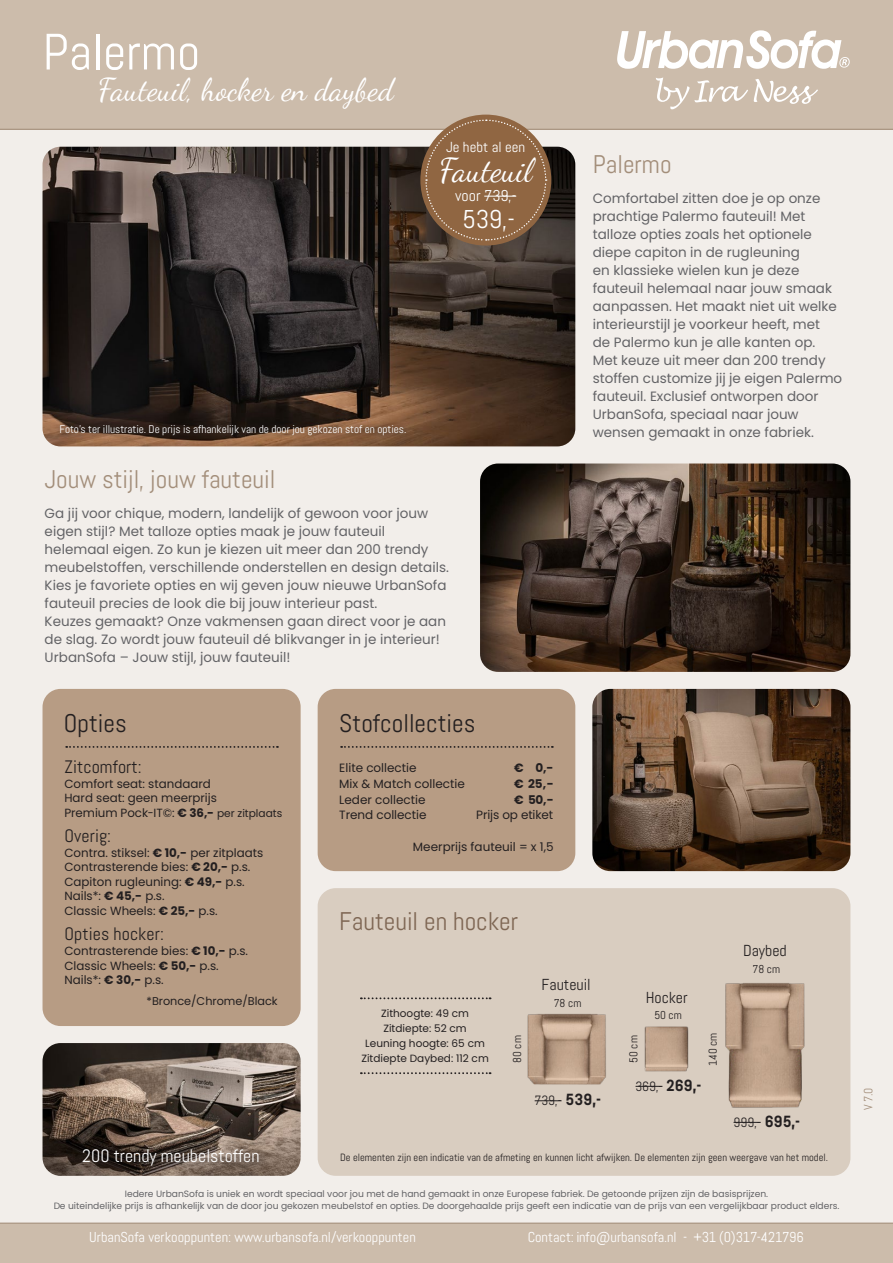
<style>
.page{position:relative;width:893px;height:1263px;background:#fff}
.page>*{position:absolute;margin:0;border:0;box-sizing:border-box;transform-origin:0 0}
.t1{font:51px "Abel";color:#fff}
.t2{font:33px "Dancing Script";color:#fff}
.t3{font:31.5px "Dancing Script";color:#fff}
.t4{font:25.65px "Abel";color:#fff}
.t5{font:25.5px "Abel";color:#a38e7a}
.t6{font:25.5px "Abel";color:#231f20}
.t7{font:25.5px "Abel";color:#7f6754}
.t8{font:18px "Abel";letter-spacing:.005em;color:#231f20}
.t9{font:18px "Abel";color:#fff}
.t10{font:15.9px "Abel";color:#231f20}
.t11{font:15.6px "Abel";color:#fff}
.t12{font:14.55px "Abel";color:#fff}
.t13{font:14.4px "Abel";color:#fff}
.t14{font:13.5px/18px "Poppins";color:#636366}
.t15{font:13.35px "Abel";color:#231f20}
.t16{font:12px "Poppins";color:#231f20}
.t17{font:700 12px "Poppins";color:#231f20}
.t18{font:12px "Abel";color:#a38e7a}
.t19{font:11.85px/14.5px "Poppins";color:#231f20}
.t20{font:11.4px "Abel";color:#231f20}
.t21{font:11.25px "Abel";letter-spacing:-.005em;color:#fff}
.t22{font:11.25px "Poppins";color:#231f20}
.t23{font:10.5px "Abel";color:#231f20}
.t24{font:10.5px/15px "Poppins";color:#231f20;text-align:center}
.t25{font:9.15px/11.6px "Poppins";color:#636366;text-align:center}
.s1{font-weight:700}
.s2{font-size:10.65px}
.s3{font-family:"Abel Pro";font-weight:700;font-size:16.05px}
</style>
<div class="page">
<div style="left:0;top:130px;width:893px;height:1092px;background:#f2eeea"></div>
<div style="left:0;top:0;width:893px;height:129px;background:#ccbcab"></div>
<div style="left:0;top:1223px;width:893px;height:40px;background:#ccbcab"></div>
<img style="left:43px;top:147px;width:532px;height:299px">
<div style="left:43px;top:689px;width:258px;height:337px;background:#b79c84;border-radius:18px"></div>
<div style="left:318px;top:689px;width:257px;height:182px;background:#b79c84;border-radius:18px"></div>
<img style="left:592px;top:689px;width:258px;height:182px">
<img style="left:43px;top:1043px;width:258px;height:133px">
<hr style="left:0;top:129px;width:893px;height:1px;background:#a38e7a">
<hr style="left:0;top:1222px;width:893px;height:2px;background:#a38e7a">
<svg style="left:66px;top:746px;width:212px;height:2px"></svg>
<div style="left:79px;top:1144px;width:191px;height:32px;background:#231f20;opacity:.75"></div>
<img style="left:480px;top:463px;width:370px;height:209px">
<div style="left:318px;top:888px;width:532px;height:288px;background:#d9cdc0;border-radius:18px"></div>
<svg style="left:635px;top:1086px;width:27px;height:1px"></svg>
<svg style="left:535px;top:1100px;width:27px;height:1px"></svg>
<svg style="left:733px;top:1122px;width:28px;height:1px"></svg>
<svg style="left:656px;top:78px;width:162px;height:31px"></svg>
<svg style="left:617px;top:30px;width:233px;height:39px"></svg>
<img style="left:644px;top:1026px;width:45px;height:46px">
<img style="left:527px;top:1013px;width:79px;height:72px">
<img style="left:725px;top:983px;width:80px;height:125px">
<svg style="left:361px;top:997px;width:130px;height:2px"></svg>
<svg style="left:361px;top:1072px;width:130px;height:2px"></svg>
<div style="left:420px;top:115px;width:131px;height:131px;background:#906642;border-radius:50%"></div>
<svg style="left:425px;top:119px;width:122px;height:122px"></svg>
<hr style="left:484px;top:196px;width:32px;height:1px;background:#fff">
<svg style="left:53px;top:418px;width:359px;height:25px;background:#5a3f2d"></svg>
<svg style="left:341px;top:746px;width:212px;height:2px"></svg>
<h1 class="t1" style="left:43px;top:20px;width:159px">Palermo</h1>
<h3 class="t3" style="left:98px;top:71px;width:297px">Fauteuil, hocker en daybed</h3>
<p class="t12" style="left:446px;top:138px;width:81px">Je hebt al een</p>
<h2 class="t2" style="left:439px;top:150px;width:95px">Fauteuil</h2>
<p class="t11" style="left:455px;top:186px;width:63px">voor 739,-</p>
<h3 class="t4" style="left:462px;top:202px;width:54px">539,-</h3>
<p class="t21" style="left:60px;top:422px;width:348px">Foto’s ter illustratie. De prijs is afhankelijk van de door jou gekozen stof en opties.</p>
<h3 class="t5" style="left:45px;top:463px;width:232px">Jouw stijl, jouw fauteuil</h3>
<p class="t14" style="left:45px;top:504px;width:406px">Ga jij voor chique, modern, landelijk of gewoon voor jouw eigen stijl? Met talloze opties maak je jouw fauteuil helemaal eigen. Zo kun je kiezen uit meer dan 200 trendy meubelstoffen, verschillende onderstellen en design details.<br>Kies je favoriete opties en wij geven jouw nieuwe UrbanSofa fauteuil precies de look die bij jouw interieur past.<br>Keuzes gemaakt? Onze vakmensen gaan direct voor je aan de slag. Zo wordt jouw fauteuil dé blikvanger in je interieur!<br>UrbanSofa – Jouw stijl, jouw fauteuil!</p>
<h3 class="t5" style="left:593px;top:148px;width:80px">Palermo</h3>
<p class="t14" style="left:593px;top:189px;width:251px">Comfortabel zitten doe je op onze prachtige Palermo fauteuil! Met talloze opties zoals het optionele diepe capiton in de rugleuning<br>en klassieke wielen kun je deze fauteuil helemaal naar jouw smaak aanpassen. Het maakt niet uit welke interieurstijl je voorkeur heeft, met<br>de Palermo kun je alle kanten op.<br>Met keuze uit meer dan 200 trendy stoffen customize jij je eigen Palermo fauteuil. Exclusief ontworpen door UrbanSofa, speciaal naar jouw wensen gemaakt in onze fabriek.</p>
<h3 class="t6" style="left:64px;top:707px;width:64px">Opties</h3>
<h3 class="t6" style="left:339px;top:707px;width:138px">Stofcollecties</h3>
<h3 class="t8" style="left:64px;top:755px;width:79px">Zitcomfort:</h3>
<p class="t19" style="left:64px;top:776px;width:219px">Comfort seat: standaard<br>Hard seat: geen meerprijs<br>Premium Pock-IT©: <span class="s1">€ 36,-</span> <span class="s2">per zitplaats</span></p>
<h3 class="t8" style="left:64px;top:824px;width:48px">Overig:</h3>
<p class="t19" style="left:64px;top:845px;width:200px">Contra. stiksel: <span class="s1">€ 10,-</span> per zitplaats<br>Contrasterende bies: <span class="s1">€ 20,-</span> p.s.<br>Capiton rugleuning: <span class="s1">€ 49,-</span> p.s.<br>Nails*: <span class="s1">€ 45,-</span> p.s.<br>Classic Wheels: <span class="s1">€ 25,-</span> p.s.</p>
<h3 class="t8" style="left:64px;top:923px;width:101px">Opties hocker:</h3>
<p class="t19" style="left:64px;top:943px;width:185px">Contrasterende bies: <span class="s1">€ 10,-</span> p.s.<br>Classic Wheels: <span class="s1">€ 50,-</span> p.s.<br>Nails*: <span class="s1">€ 30,-</span> p.s.</p>
<p class="t22" style="left:147px;top:995px;width:133px">*Bronce/Chrome/Black</p>
<p class="t16" style="left:339px;top:761px;width:79px">Elite collectie</p>
<p class="t17" style="left:514px;top:761px;width:41px">€ 0,-</p>
<p class="t16" style="left:339px;top:777px;width:127px">Mix &amp; Match collectie</p>
<p class="t17" style="left:514px;top:777px;width:41px">€ 25,-</p>
<p class="t16" style="left:339px;top:792px;width:88px">Leder collectie</p>
<p class="t17" style="left:514px;top:792px;width:41px">€ 50,-</p>
<p class="t16" style="left:339px;top:808px;width:89px">Trend collectie</p>
<p class="t16" style="left:476px;top:808px;width:78px">Prijs op etiket</p>
<p class="t16" style="left:413px;top:840px;width:142px">Meerprijs fauteuil = x 1,5</p>
<h3 class="t7" style="left:339px;top:905px;width:180px">Fauteuil en hocker</h3>
<p class="t10" style="left:542px;top:974px;width:51px">Fauteuil</p>
<p class="t20" style="left:554px;top:995px;width:29px">78 cm</p>
<p class="t24" style="left:361px;top:1005px;width:129px">Zithoogte: 49 cm<br>Zitdiepte: 52 cm<br>Leuning hoogte: 65 cm<br>Zitdiepte Daybed: 112 cm</p>
<p class="t20" style="left:510px;top:1063px;width:29px;rotate:-90deg">80 cm</p>
<p class="t15" style="left:535px;top:1092px;width:68px">739,- <span class="s3">539,-</span></p>
<p class="t10" style="left:646px;top:987px;width:43px">Hocker</p>
<p class="t20" style="left:654px;top:1008px;width:29px">50 cm</p>
<p class="t20" style="left:626px;top:1063px;width:29px;rotate:-90deg">50 cm</p>
<p class="t15" style="left:635px;top:1078px;width:67px">369,- <span class="s3">269,-</span></p>
<p class="t20" style="left:706px;top:1066px;width:35px;rotate:-90deg">140 cm</p>
<p class="t10" style="left:743px;top:940px;width:45px">Daybed</p>
<p class="t20" style="left:752px;top:961px;width:29px">78 cm</p>
<p class="t15" style="left:733px;top:1114px;width:68px">999,- <span class="s3">695,-</span></p>
<h3 class="t9" style="left:82px;top:1144px;width:179px">200 trendy meubelstoffen</h3>
<p class="t23" style="left:340px;top:1151px;width:489px">De elementen zijn een indicatie van de afmeting en kunnen licht afwijken. De elementen zijn geen weergave van het model.</p>
<p class="t25" style="left:53px;top:1188px;width:788px">Iedere UrbanSofa is uniek en wordt speciaal voor jou met de hand gemaakt in onze Europese fabriek. De getoonde prijzen zijn de basisprijzen.<br>De uiteindelijke prijs is afhankelijk van de door jou gekozen meubelstof en opties. De doorgehaalde prijs geeft een indicatie van de prijs van een vergelijkbaar product elders.</p>
<p class="t13" style="left:89px;top:1228px;width:328px">UrbanSofa verkooppunten: www.urbansofa.nl/verkooppunten</p>
<p class="t13" style="left:528px;top:1228px;width:277px">Contact: info@urbansofa.nl - +31 (0)317-421796</p>
<p class="t18" style="left:861px;top:1110px;width:24px;rotate:-90deg">V 7.0</p>
</div>
